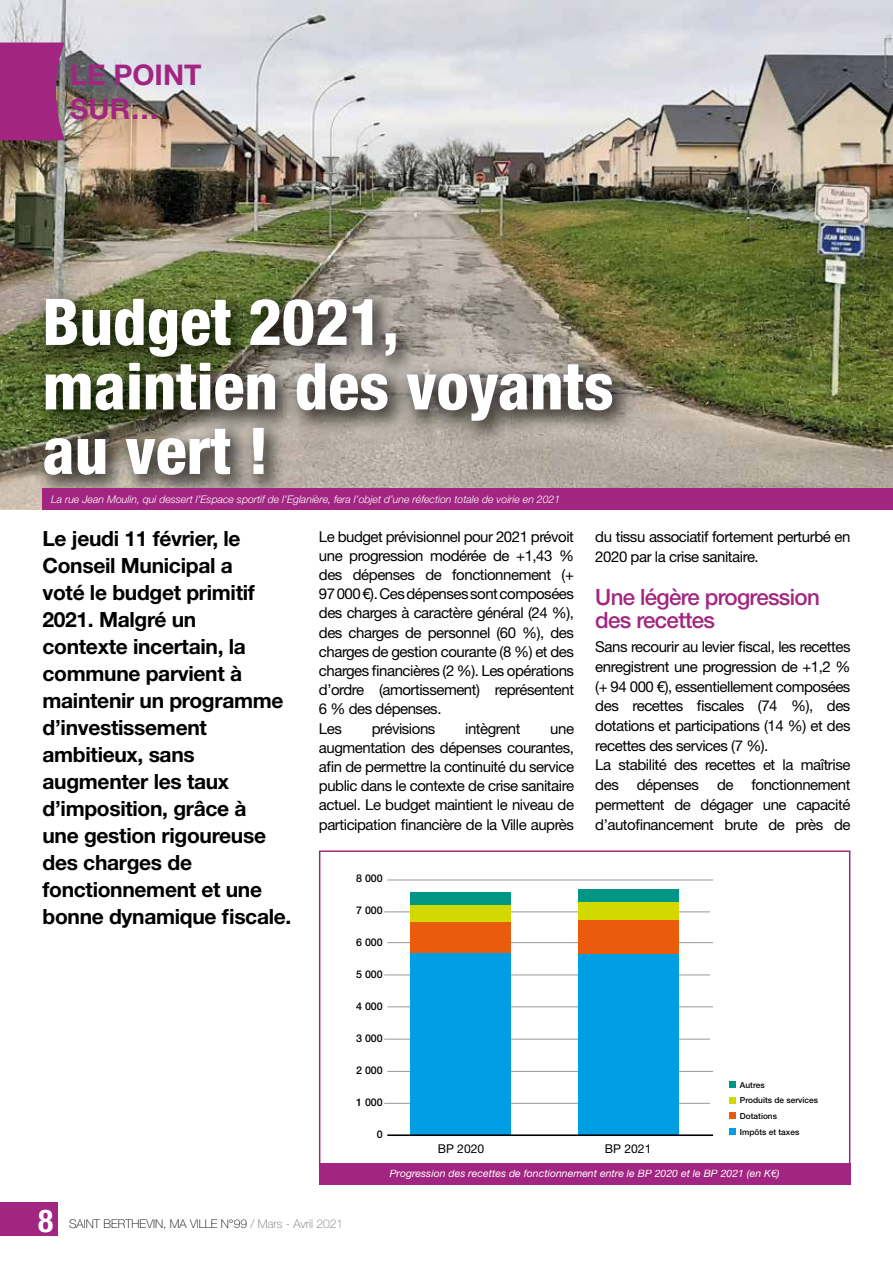
<style>
.page{position:relative;width:893px;height:1263px;background:#fff}
.page>*{position:absolute;margin:0;border:0;box-sizing:border-box;transform-origin:0 0}
.t1{font:800 condensed 64.5px/64.5px "Helvetica Neue";color:#fff}
.t2{font:700 condensed 31.5px "Helvetica Neue";color:#fff}
.t3{font:700 28.5px/34.2px "Helvetica Neue LT Std";color:#a22681}
.t4{font:500 22.5px/23.4px "Helvetica Neue LT Std";letter-spacing:-.03em;color:#a22681}
.t5{font:700 21px/27px "Helvetica Neue LT Std";letter-spacing:-.015em;color:#000}
.t6{font:15px/19.2px "Helvetica Neue LT Std";letter-spacing:-.03em;color:#000}
.t7{font:12.15px "Helvetica Neue LT Std";color:#000}
.t8{font:100 12px "Helvetica Neue LT Std";color:#000}
.t9{font:500 10.65px "Helvetica Neue LT Std";color:#000}
.t10{font:italic 300 10.5px "Helvetica Neue LT Std";color:#fff}
.t11{font:italic 10.5px "Helvetica Neue LT Std";color:#fff}
.t12{font:500 8.25px/15.6px "Helvetica Neue LT Std";color:#000}
.s1{color:#706f6f}
</style>
<div class="page">
<img style="left:0;top:0;width:893px;height:510px">
<img style="left:32px;top:287px;width:604px;height:212px">
<div style="left:43px;top:488px;width:850px;height:22px;background:#a22681"></div>
<div style="left:319px;top:1163px;width:531px;height:21px;background:#a22681"></div>
<svg style="left:319px;top:850px;width:531px;height:313px"></svg>
<hr style="left:387px;top:1071px;width:326px;height:1px;background:#999898">
<hr style="left:387px;top:1006px;width:326px;height:1px;background:#999898">
<hr style="left:387px;top:942px;width:326px;height:1px;background:#999898">
<hr style="left:387px;top:879px;width:326px;height:1px;background:#999898">
<hr style="left:384px;top:1103px;width:326px;height:1px;background:#999898">
<hr style="left:384px;top:1039px;width:326px;height:1px;background:#999898">
<hr style="left:384px;top:974px;width:326px;height:1px;background:#999898">
<hr style="left:384px;top:911px;width:326px;height:1px;background:#999898">
<div style="left:578px;top:954px;width:100px;height:181px;background:#009fe3"></div>
<div style="left:578px;top:920px;width:100px;height:34px;background:#ea5b0b"></div>
<div style="left:411px;top:952px;width:100px;height:183px;background:#009fe3"></div>
<div style="left:411px;top:922px;width:100px;height:30px;background:#ea5b0b"></div>
<hr style="left:387px;top:1134px;width:326px;height:2px;background:#000">
<div style="left:730px;top:1128px;width:6px;height:7px;background:#009fe3"></div>
<svg style="left:730px;top:1097px;width:6px;height:6px"></svg>
<div style="left:730px;top:1112px;width:6px;height:7px;background:#ea5b0b"></div>
<div style="left:730px;top:1081px;width:6px;height:7px;background:#009686"></div>
<div style="left:578px;top:901px;width:100px;height:19px;background:#d3d800"></div>
<div style="left:411px;top:905px;width:100px;height:17px;background:#d3d800"></div>
<div style="left:578px;top:889px;width:100px;height:12px;background:#009686"></div>
<div style="left:411px;top:892px;width:100px;height:13px;background:#009686"></div>
<div style="left:0;top:1202px;width:57px;height:34px;background:#a22681"></div>
<svg style="left:0;top:43px;width:65px;height:97px;background:#9f2f81"></svg>
<h3 class="t3" style="left:70px;top:57px;width:133px">LE POINT<br>SUR…</h3>
<h1 class="t1" style="left:43px;top:289px;width:573px">Budget 2021, maintien des voyants au vert !</h1>
<p class="t10" style="left:51px;top:493px;width:511px">La rue Jean Moulin, qui dessert l’Espace sportif de l’Eglanière, fera l’objet d’une réfection totale de voirie en 2021</p>
<p class="t5" style="left:43px;top:525px;width:250px">Le jeudi 11 février, le<br>Conseil Municipal a<br>voté le budget primitif<br>2021. Malgré un<br>contexte incertain, la commune parvient à maintenir un programme d’investissement ambitieux, sans augmenter les taux d’imposition, grâce à<br>une gestion rigoureuse des charges de fonctionnement et une bonne dynamique fiscale.</p>
<p class="t6" style="left:319px;top:527px;width:257px">Le budget prévisionnel pour 2021 prévoit une progression modérée de +1,43 % des dépenses de fonctionnement (+ 97 000 €). Ces dépenses sont composées des charges à caractère général (24 %), des charges de personnel (60 %), des charges de gestion courante (8 %) et des charges financières (2 %). Les opérations d’ordre (amortissement) représentent 6 % des dépenses.<br>Les</p>
<p class="t6" style="left:372px;top:718px;width:65px">prévisions</p>
<p class="t6" style="left:465px;top:718px;width:57px">intègrent</p>
<p class="t6" style="left:319px;top:718px;width:257px;text-align:justify;text-indent:231px">une augmentation des dépenses courantes, afin de permettre la continuité du service public dans le contexte de crise sanitaire actuel. Le budget maintient le niveau de participation financière de la Ville auprès</p>
<p class="t9" style="left:356px;top:872px;width:28px">8 000</p>
<p class="t9" style="left:356px;top:904px;width:28px">7 000</p>
<p class="t9" style="left:356px;top:936px;width:28px">6 000</p>
<p class="t9" style="left:356px;top:968px;width:28px">5 000</p>
<p class="t9" style="left:356px;top:1000px;width:28px">4 000</p>
<p class="t9" style="left:356px;top:1032px;width:28px">3 000</p>
<p class="t9" style="left:356px;top:1063px;width:28px">2 000</p>
<p class="t9" style="left:356px;top:1095px;width:28px">1 000</p>
<p class="t9" style="left:377px;top:1127px;width:7px">0</p>
<p class="t6" style="left:595px;top:526px;width:257px;line-height:19.6px">du tissu associatif fortement perturbé en<br>2020 par la crise sanitaire.</p>
<h3 class="t4" style="left:595px;top:585px;width:226px">Une légère progression des recettes</h3>
<p class="t6" style="left:595px;top:637px;width:257px;line-height:19.6px">Sans recourir au levier fiscal, les recettes enregistrent une progression de +1,2 % (+ 94 000 €), essentiellement composées des recettes fiscales (74 %), des dotations et participations (14 %) et des recettes des services (7 %).<br>La stabilité des recettes et la maîtrise des dépenses de fonctionnement permettent de dégager une capacité d’autofinancement brute de près de</p>
<p class="t12" style="left:740px;top:1077px;width:80px">Autres<br>Produits de services<br>Dotations<br>Impôts et taxes</p>
<p class="t7" style="left:438px;top:1141px;width:48px">BP 2020</p>
<p class="t7" style="left:605px;top:1141px;width:48px">BP 2021</p>
<h2 class="t2" style="left:38px;top:1201px;width:17px">8</h2>
<p class="t8" style="left:69px;top:1216px;width:275px">SAINT BERTHEVIN, MA VILLE N°99 <span class="s1">/ Mars - Avril 2021</span></p>
<p class="t11" style="left:390px;top:1167px;width:391px">Progression des recettes de fonctionnement entre le BP 2020 et le BP 2021 (en K€)</p>
</div>
